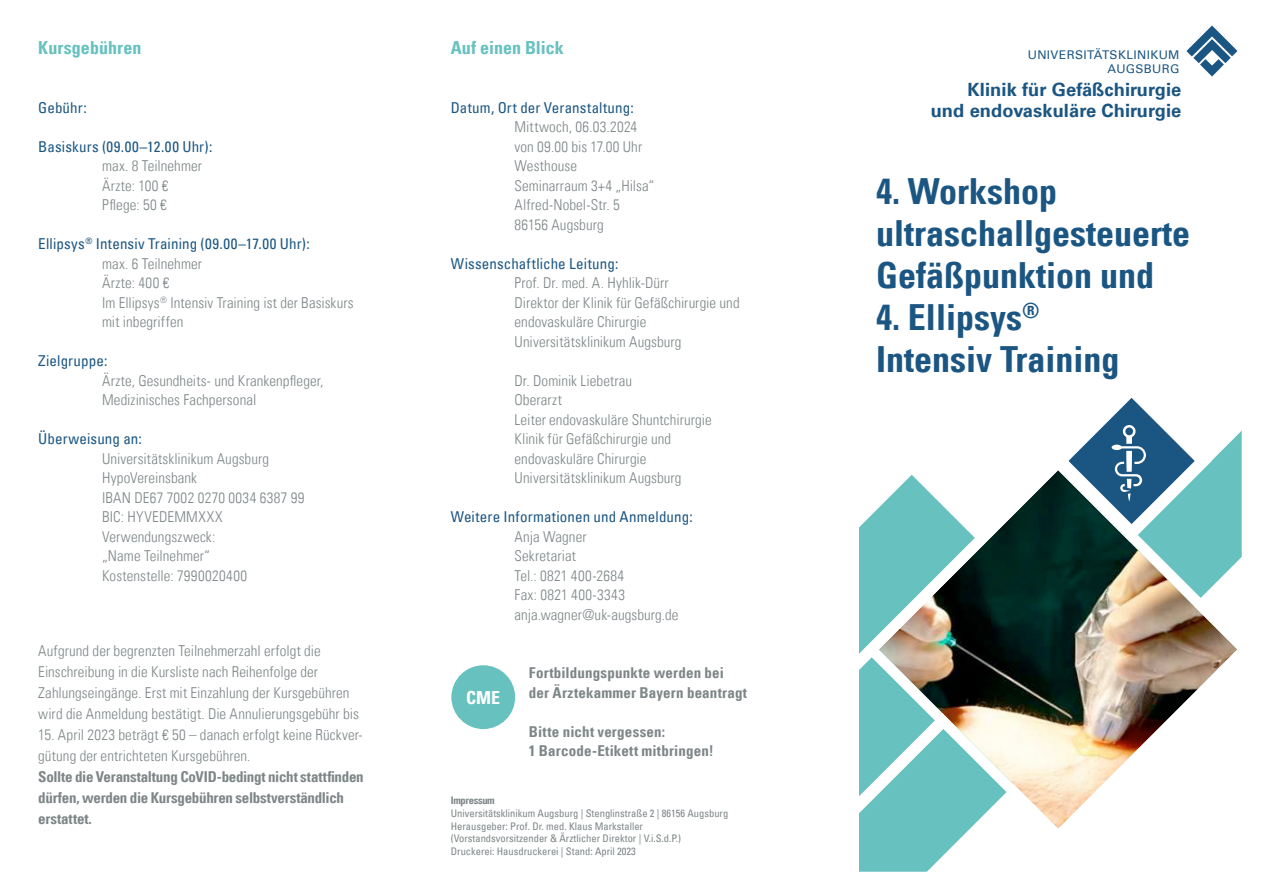
<style>
.page{position:relative;width:1263px;height:893px;background:#fff}
.page>*{position:absolute;margin:0;border:0;box-sizing:border-box;transform-origin:0 0}
.t1{font:36px/42px "Univers Com 67 Bold Cond";color:#1b5682}
.t2{font:700 18.3px/21px "Univers Com 65";letter-spacing:.005em;color:#1b5682;text-align:right}
.t3{font:18px "Univers Com 67 Bold Cond";color:#66c1bf}
.t4{font:18px "Univers Com 67 Bold Cond";color:#fff}
.t5{font:15px/19.5px "Univers Com 47 Light Cond";letter-spacing:.005em;color:#7e8688}
.t6{font:condensed 15px "Univers Com 57";letter-spacing:.01em;color:#1b5682}
.t7{font:15px/21px "Univers Com 67 Bold Cond";letter-spacing:-.02em;color:#7e8688}
.t8{font:15px/19.5px "Univers Com 67 Bold Cond";letter-spacing:.005em;color:#7e8688}
.t9{font:12px/14.2px "Univers Com 55 Roman";letter-spacing:.03em;color:#1b5682;text-align:right}
.t10{font:condensed 10.5px/12.6px "Univers Com 57";color:#7e8688}
.t11{font:10.5px "Univers Com 67 Bold Cond";letter-spacing:-.03em;color:#7e8688}
</style>
<div class="page">
<svg style="left:1186px;top:26px;width:51px;height:51px"></svg>
<svg style="left:1081px;top:398px;width:101px;height:50px"></svg>
<svg style="left:859px;top:448px;width:382px;height:403px"></svg>
<div style="left:451px;top:665px;width:64px;height:64px;background:#66c1bf;border-radius:50%"></div>
<p class="t3" style="left:38px;top:37px;width:105px">Kursgebühren</p>
<p class="t6" style="left:38px;top:98px;width:50px">Gebühr:</p>
<p class="t6" style="left:38px;top:137px;width:176px">Basiskurs (09.00–12.00 Uhr):</p>
<p class="t5" style="left:102px;top:156px;width:101px">max. 8 Teilnehmer<br>Ärzte: 100 €<br>Pflege: 50 €</p>
<p class="t6" style="left:38px;top:234px;width:273px">Ellipsys<sup>®</sup> Intensiv Training (09.00–17.00 Uhr):</p>
<p class="t5" style="left:102px;top:253px;width:253px">max. 6 Teilnehmer<br>Ärzte: 400 €<br>Im Ellipsys<sup>®</sup> Intensiv Training ist der Basiskurs mit inbegriffen</p>
<p class="t6" style="left:38px;top:351px;width:71px">Zielgruppe:</p>
<p class="t5" style="left:102px;top:370px;width:223px">Ärzte, Gesundheits- und Krankenpfleger,<br>Medizinisches Fachpersonal</p>
<p class="t6" style="left:38px;top:429px;width:105px">Überweisung an:</p>
<p class="t5" style="left:102px;top:448px;width:204px">Universitätsklinikum Augsburg<br>HypoVereinsbank<br>IBAN DE67 7002 0270 0034 6387 99<br>BIC: HYVEDEMMXXX<br>Verwendungszweck:<br>„Name Teilnehmer“<br>Kostenstelle: 7990020400</p>
<p class="t5" style="left:38px;top:640px;width:322px;line-height:21px">Aufgrund der begrenzten Teilnehmerzahl erfolgt die Einschreibung in die Kursliste nach Reihenfolge der Zahlungseingänge. Erst mit Einzahlung der Kursgebühren wird die Anmeldung bestätigt. Die Annulierungsgebühr bis</p>
<p class="t5" style="left:38px;top:724px;width:326px;line-height:21px">15. April 2023 beträgt € 50 – danach erfolgt keine Rückver&shy;gütung der entrichteten Kursgebühren.</p>
<p class="t7" style="left:38px;top:766px;width:327px">Sollte die Veranstaltung CoVID-bedingt nicht stattfinden dürfen, werden die Kursgebühren selbstverständlich erstattet.</p>
<p class="t3" style="left:451px;top:37px;width:114px">Auf einen Blick</p>
<p class="t6" style="left:451px;top:98px;width:185px">Datum, Ort der Veranstaltung:</p>
<p class="t5" style="left:514px;top:117px;width:141px">Mittwoch, 06.03.2024 von 09.00 bis 17.00 Uhr<br>Westhouse<br>Seminarraum 3+4 „Hilsa“<br>Alfred-Nobel-Str. 5<br>86156 Augsburg</p>
<p class="t6" style="left:451px;top:254px;width:169px">Wissenschaftliche Leitung:</p>
<p class="t5" style="left:514px;top:273px;width:227px">Prof. Dr. med. A. Hyhlik-Dürr<br>Direktor der Klinik für Gefäßchirurgie und endovaskuläre Chirurgie Universitätsklinikum Augsburg</p>
<p class="t5" style="left:514px;top:370px;width:199px">Dr. Dominik Liebetrau<br>Oberarzt<br>Leiter endovaskuläre Shuntchirurgie<br>Klinik für Gefäßchirurgie und endovaskuläre Chirurgie<br>Universitätsklinikum Augsburg</p>
<p class="t6" style="left:451px;top:507px;width:243px">Weitere Informationen und Anmeldung:</p>
<p class="t5" style="left:514px;top:526px;width:166px">Anja Wagner<br>Sekretariat<br>Tel.: 0821 400-2684<br>Fax: 0821 400-3343 anja.wagner@uk-augsburg.de</p>
<p class="t4" style="left:466px;top:686px;width:36px">CME</p>
<p class="t8" style="left:529px;top:663px;width:220px">Fortbildungspunkte werden bei der Ärztekammer Bayern beantragt</p>
<p class="t8" style="left:529px;top:721px;width:186px">Bitte nicht vergessen:<br>1 Barcode-Etikett mitbringen!</p>
<p class="t11" style="left:451px;top:794px;width:46px">Impressum</p>
<p class="t10" style="left:451px;top:807px;width:279px">Universitätsklinikum Augsburg | Stenglinstraße 2 | 86156 Augsburg Herausgeber: Prof. Dr. med. Klaus Markstaller (Vorstandsvorsitzender &amp; Ärztlicher Direktor | V.i.S.d.P.)<br>Druckerei: Hausdruckerei | Stand: April 2023</p>
<p class="t9" style="left:1028px;top:48px;width:153px">UNIVERSITÄTSKLINIKUM<br>AUGSBURG</p>
<p class="t2" style="left:931px;top:79px;width:252px">Klinik für Gefäßchirurgie und endovaskuläre Chirurgie</p>
<h1 class="t1" style="left:876px;top:170px;width:316px">4. Workshop ultraschallgesteuerte<br>Gefäßpunktion und</h1>
<h1 class="t1" style="left:876px;top:296px;width:245px">4. Ellipsys<sup>®<br></sup>Intensiv Training</h1>
</div>
